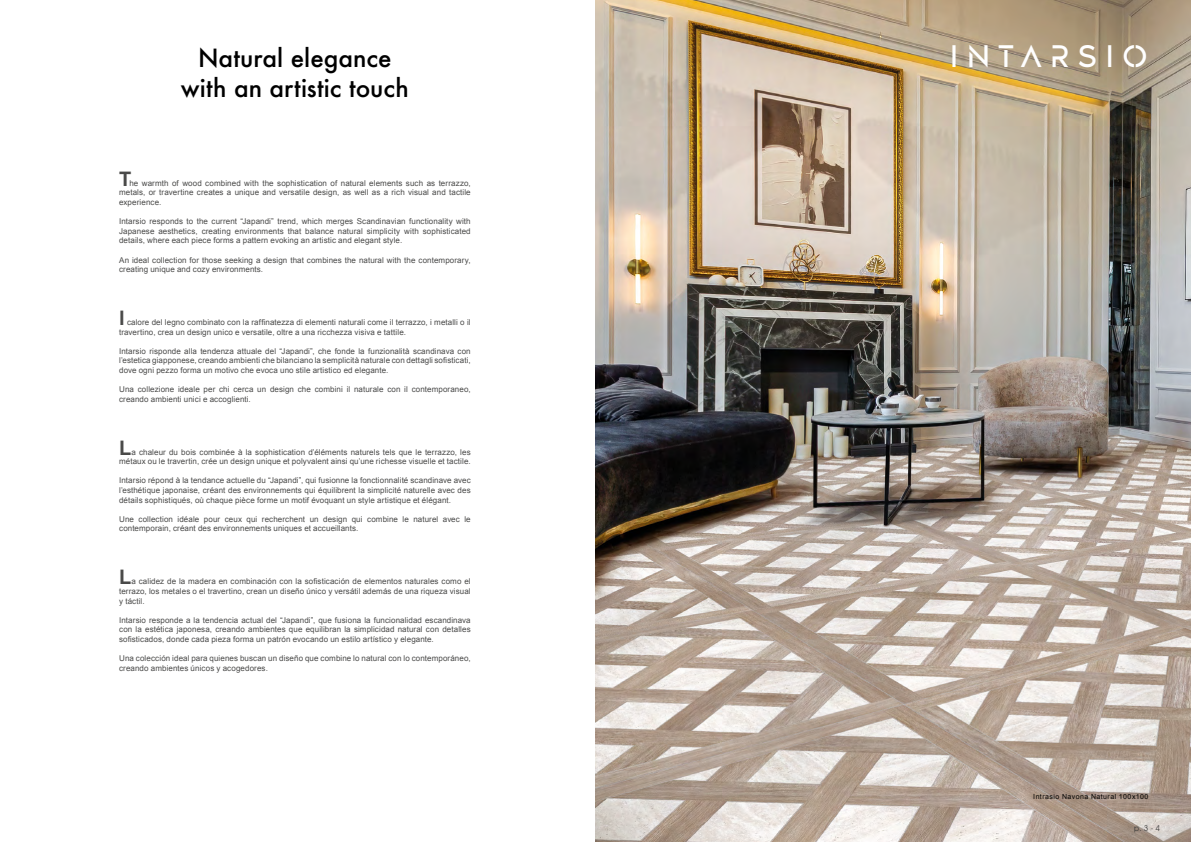
<style>
.page{position:relative;width:1191px;height:842px;background:#fff}
.page>*{position:absolute;margin:0;border:0;box-sizing:border-box;transform-origin:0 0}
.t1{font:35px "DESIGNER Regular";letter-spacing:.25em;color:#fff}
.t2{font:500 24.4px/30.6px "Futura";color:#000;text-align:center}
.t3{font:700 20px "Arial";color:#4a4a49}
.t4{font:8px/9.6px "Arial";letter-spacing:.01em;color:#4a4a49;text-align:justify}
.t5{font:8px "Avant Garde IT Cby BT";color:#3c3c3b}
.t6{font:7px "Arial";letter-spacing:.065em;color:#000}
</style>
<div class="page">
<img style="left:595px;top:0;width:596px;height:842px">
<h2 class="t2" style="left:181px;top:42px;width:229px">Natural elegance with an artistic touch</h2>
<h3 class="t3" style="left:119px;top:166px;width:14px">T</h3>
<p class="t4" style="left:119px;top:178px;width:353px;text-indent:10px">he warmth of wood combined with the sophistication of natural elements such as terrazzo, metals, or travertine creates a unique and versatile design, as well as a rich visual and tactile experience.</p>
<p class="t4" style="left:119px;top:217px;width:353px">Intarsio responds to the current “Japandi” trend, which merges Scandinavian functionality with Japanese aesthetics, creating environments that balance natural simplicity with sophisticated details, where each piece forms a pattern evoking an artistic and elegant style.</p>
<p class="t4" style="left:119px;top:255px;width:353px">An ideal collection for those seeking a design that combines the natural with the contemporary, creating unique and cozy environments.</p>
<h3 class="t3" style="left:119px;top:305px;width:7px">l</h3>
<p class="t4" style="left:119px;top:318px;width:353px;text-indent:8px">calore del legno combinato con la raffinatezza di elementi naturali come il terrazzo, i metalli o il travertino, crea un design unico e versatile, oltre a una ricchezza visiva e tattile.</p>
<p class="t4" style="left:119px;top:346px;width:353px">Intarsio risponde alla tendenza attuale del “Japandi”, che fonde la funzionalità scandinava con l’estetica giapponese, creando ambienti che bilanciano la semplicità naturale con dettagli sofisticati, dove ogni pezzo forma un motivo che evoca uno stile artistico ed elegante.</p>
<p class="t4" style="left:119px;top:385px;width:353px">Una collezione ideale per chi cerca un design che combini il naturale con il contemporaneo, creando ambienti unici e accoglienti.</p>
<h3 class="t3" style="left:119px;top:434px;width:14px">L</h3>
<p class="t4" style="left:119px;top:447px;width:353px;text-align:right">a chaleur du bois combinée à la sophistication d’éléments naturels tels que le terrazzo, les métaux ou le travertin, crée un design unique et polyvalent ainsi qu’une richesse visuelle et tactile.</p>
<p class="t4" style="left:119px;top:476px;width:353px">Intarsio répond à la tendance actuelle du “Japandi”, qui fusionne la fonctionnalité scandinave avec l’esthétique japonaise, créant des environnements qui équilibrent la simplicité naturelle avec des détails sophistiqués, où chaque pièce forme un motif évoquant un style artistique et élégant.</p>
<p class="t4" style="left:119px;top:514px;width:353px">Une collection idéale pour ceux qui recherchent un design qui combine le naturel avec le contemporain, créant des environnements uniques et accueillants.</p>
<h3 class="t3" style="left:119px;top:564px;width:14px">L</h3>
<p class="t4" style="left:119px;top:577px;width:353px;text-indent:12px">a calidez de la madera en combinación con la sofisticación de elementos naturales como el terrazo, los metales o el travertino, crean un diseño único y versátil además de una riqueza visual y táctil.</p>
<p class="t4" style="left:119px;top:615px;width:353px">Intarsio responde a la tendencia actual del “Japandi”, que fusiona la funcionalidad escandinava con la estética japonesa, creando ambientes que equilibran la simplicidad natural con detalles sofisticados, donde cada pieza forma un patrón evocando un estilo artístico y elegante.</p>
<p class="t4" style="left:119px;top:654px;width:353px">Una colección ideal para quienes buscan un diseño que combine lo natural con lo contemporáneo, creando ambientes únicos y acogedores.</p>
<h1 class="t1" style="left:950px;top:34px;width:199px">INTARSIO</h1>
<p class="t6" style="left:1033px;top:792px;width:117px">Intrasio Navona Natural 100x100</p>
<p class="t5" style="left:1134px;top:823px;width:27px">p. 3 - 4</p>
</div>
